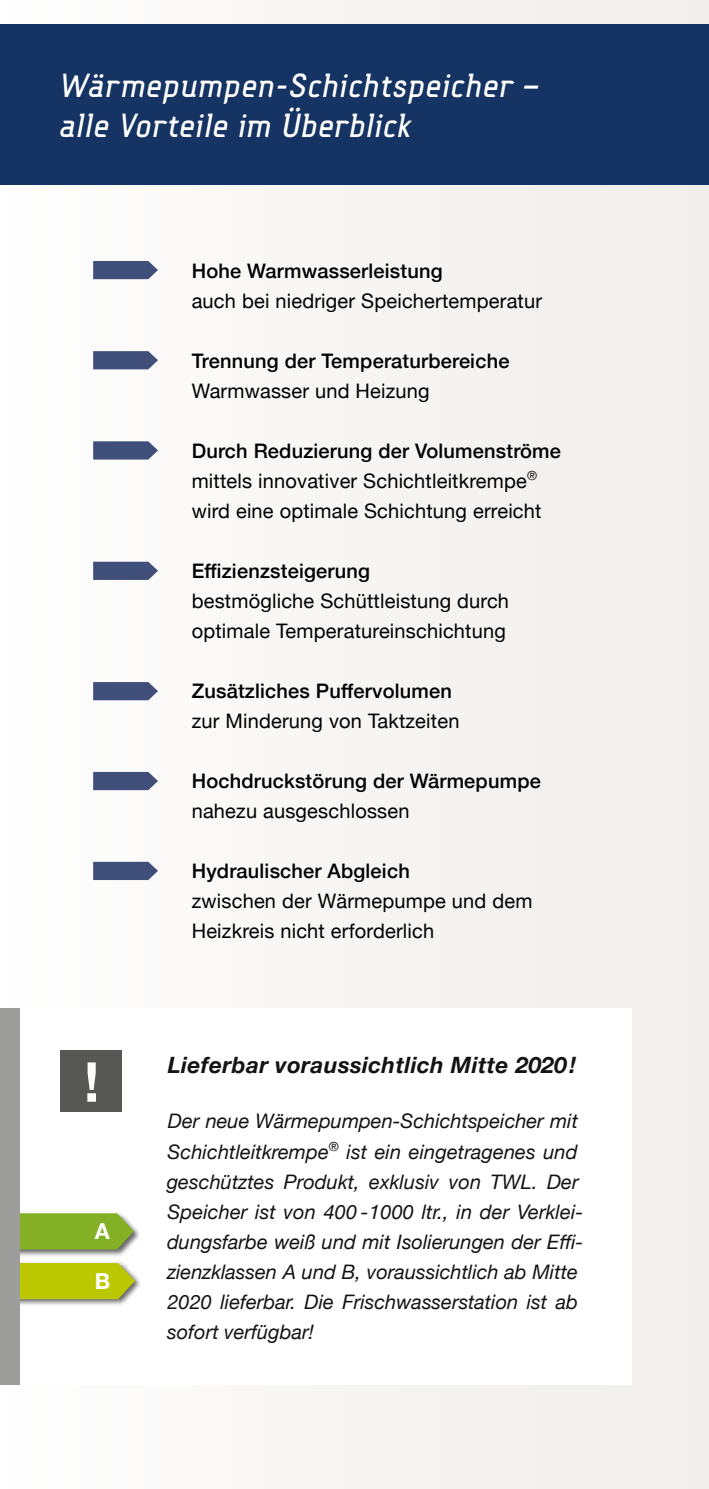
<style>
.page{position:relative;width:709px;height:1489px;background:#fff}
.page>*{position:absolute;margin:0;border:0;box-sizing:border-box;transform-origin:0 0}
.t1{font:700 55px "Helvetica Neue";color:#fff}
.t2{font:35px/40px "Fou Mix Med Ita";letter-spacing:.01em;color:#fff}
.t3{font:italic 700 22.5px "Helvetica Neue";letter-spacing:.02em;color:#131313}
.t4{font:700 22px "Helvetica Neue";color:#fff}
.t5{font:20px/30px "Helvetica Neue";letter-spacing:.01em;color:#000}
.t6{font:italic 20px/30px "Helvetica Neue";color:#131313}
.t7{font:500 20px "Helvetica Neue";letter-spacing:.01em;color:#000}
.s1{font-weight:500}
</style>
<div class="page">
<div style="left:0;top:0;width:709px;height:1488px;background:#f6f5f3"></div>
<div style="left:0;top:25px;width:709px;height:160px;background:#153463"></div>
<svg style="left:93px;top:261px;width:65px;height:18px"></svg>
<svg style="left:93px;top:351px;width:65px;height:18px"></svg>
<svg style="left:93px;top:441px;width:65px;height:18px"></svg>
<svg style="left:93px;top:561px;width:65px;height:19px"></svg>
<svg style="left:93px;top:682px;width:65px;height:18px"></svg>
<svg style="left:93px;top:772px;width:65px;height:18px"></svg>
<svg style="left:93px;top:861px;width:65px;height:19px"></svg>
<div style="left:0;top:1008px;width:631px;height:377px;background:#fff"></div>
<div style="left:61px;top:1050px;width:61px;height:62px;background:#575756"></div>
<div style="left:0;top:1211px;width:141px;height:45px;background:#000;opacity:.6"></div>
<svg style="left:20px;top:1213px;width:114px;height:36px;background:#88b232"></svg>
<div style="left:0;top:1261px;width:141px;height:45px;background:#000;opacity:.6"></div>
<svg style="left:20px;top:1262px;width:115px;height:36px;background:#bdc915"></svg>
<div style="left:0;top:1008px;width:20px;height:377px;background:#9d9d9c"></div>
<h2 class="t2" style="left:61px;top:65px;width:480px">Wärmepumpen-Schichtspeicher – alle Vorteile im Überblick</h2>
<p class="t7" style="left:192px;top:254px;width:252px">Hohe Warmwasserleistung</p>
<p class="t5" style="left:192px;top:286px;width:352px">auch bei niedriger Speichertemperatur</p>
<p class="t7" style="left:192px;top:344px;width:319px">Trennung der Temperaturbereiche</p>
<p class="t5" style="left:192px;top:376px;width:239px">Warmwasser und Heizung</p>
<p class="t5" style="left:192px;top:436px;width:371px"><span class="s1">Durch Reduzierung der Volumenströme </span>mittels innovativer Schichtleitkrempe<sup>® </sup>wird eine optimale Schichtung erreicht</p>
<p class="t7" style="left:192px;top:554px;width:180px">Effizienzsteigerung</p>
<p class="t5" style="left:192px;top:586px;width:319px">bestmögliche Schüttleistung durch optimale Temperatureinschichtung</p>
<p class="t7" style="left:192px;top:674px;width:262px">Zusätzliches Puffervolumen</p>
<p class="t5" style="left:192px;top:706px;width:269px">zur Minderung von Taktzeiten</p>
<p class="t7" style="left:192px;top:764px;width:351px">Hochdruckstörung der Wärmepumpe</p>
<p class="t5" style="left:192px;top:796px;width:219px">nahezu ausgeschlossen</p>
<h1 class="t1" style="left:84px;top:1038px;width:17px">!</h1>
<p class="t4" style="left:95px;top:1214px;width:17px">A</p>
<p class="t4" style="left:95px;top:1263px;width:17px">B</p>
<p class="t7" style="left:192px;top:854px;width:220px">Hydraulischer Abgleich</p>
<p class="t5" style="left:192px;top:886px;width:342px">zwischen der Wärmepumpe und dem<br>Heizkreis nicht erforderlich</p>
<p class="t3" style="left:168px;top:1047px;width:410px">Lieferbar voraussichtlich Mitte 2020!</p>
<p class="t6" style="left:167px;top:1107px;width:418px">Der neue Wärmepumpen-Schichtspeicher mit Schichtleitkrempe<sup>®</sup> ist ein eingetragenes und geschütztes Produkt, exklusiv von TWL. Der Speicher ist von 400 -1000 ltr., in der Verklei&shy;dungsfarbe weiß und mit Isolierungen der Effi&shy;zienzklassen A und B, voraussichtlich ab Mitte 2020 lieferbar. Die Frischwasserstation ist ab sofort verfügbar!</p>
</div>
